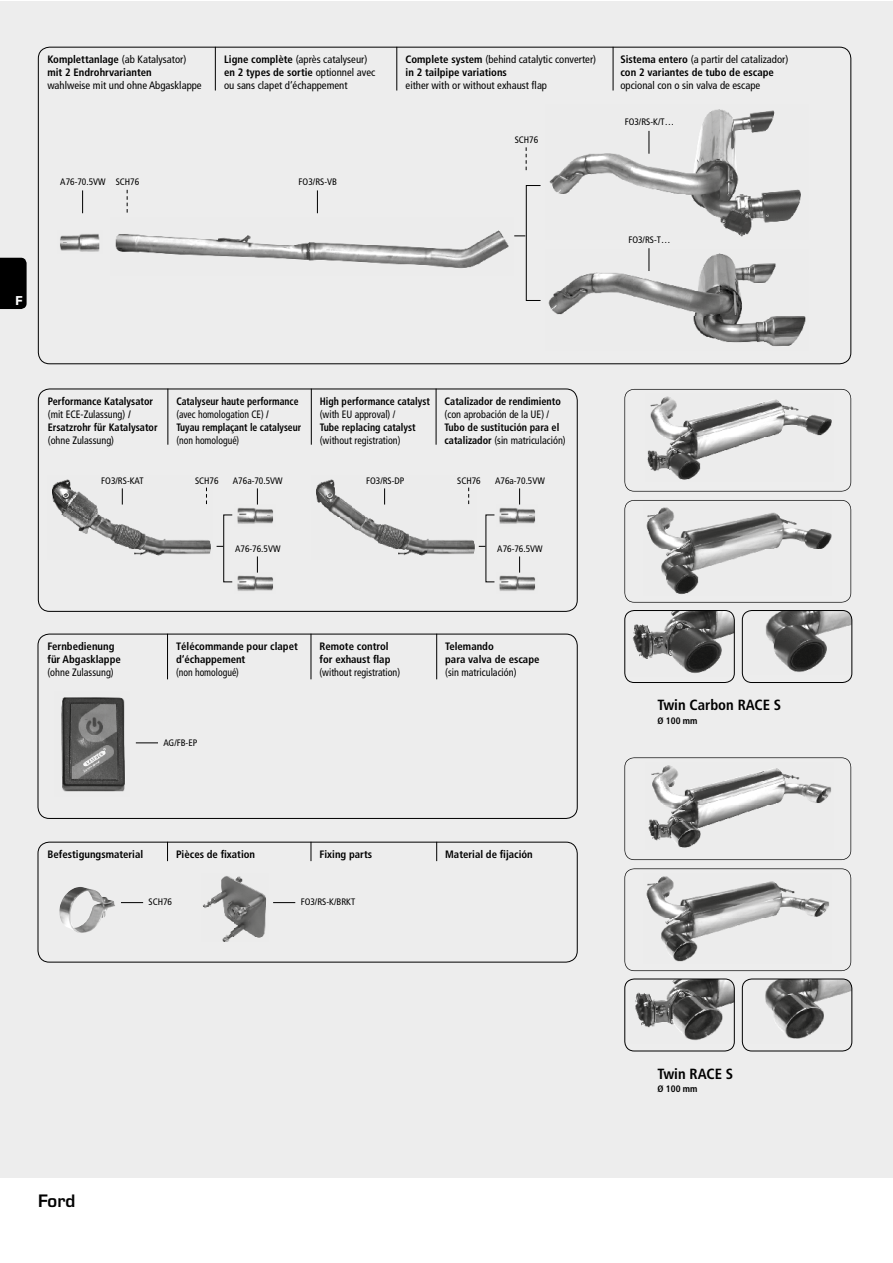
<style>
.page{position:relative;width:893px;height:1263px;background:#fff}
.page>*{position:absolute;margin:0;border:0;box-sizing:border-box;transform-origin:0 0}
.t1{font:700 18.75px "Eurostile T";color:#000}
.t2{font:700 condensed 14.7px "Frutiger";color:#000}
.t3{font:13.35px "Eurostile T Heav";color:#fff}
.t4{font:700 condensed 10.65px/12.9px "Frutiger";color:#000}
.t5{font:condensed 10.65px/12.9px "Frutiger";color:#000}
.t6{font:700 condensed 10.65px/12.9px "Frutiger";color:#000;scale:.95 1}
.t7{font:700 condensed 10.65px/12.9px "Frutiger";color:#000;scale:.9 1}
.t8{font:condensed 10.65px "Frutiger";color:#000;scale:.95 1}
.t9{font:condensed 10.65px "Frutiger";color:#000;scale:.93 1}
.t10{font:700 condensed 10.65px "Frutiger";color:#000;scale:.93 1}
.t11{font:condensed 10.65px "Frutiger";color:#000;scale:.9 1}
.t12{font:condensed 9.45px "Frutiger";color:#000}
.t13{font:700 condensed 9.45px "Frutiger";color:#000}
.s1{font-weight:400}
.s2{font-weight:700}
</style>
<div class="page">
<div style="left:0;top:1px;width:893px;height:1176px;background:#ededed"></div>
<div style="left:38px;top:842px;width:540px;height:120px;border:1px solid #000;border-radius:11px"></div>
<div style="left:38px;top:389px;width:540px;height:223px;border:1px solid #000;border-radius:11px"></div>
<img style="left:52px;top:479px;width:159px;height:77px">
<img style="left:316px;top:479px;width:159px;height:77px">
<img style="left:60px;top:233px;width:40px;height:19px">
<img style="left:115px;top:230px;width:394px;height:39px">
<img style="left:549px;top:109px;width:252px;height:128px">
<svg style="left:0;top:258px;width:27px;height:51px"></svg>
<hr style="left:215px;top:47px;width:1px;height:44px;background:#000">
<hr style="left:396px;top:47px;width:1px;height:44px;background:#000">
<img style="left:632px;top:610px;width:101px;height:63px">
<div style="left:624px;top:610px;width:111px;height:73px;border:1px solid #000;border-radius:9px"></div>
<svg style="left:167px;top:842px;width:1px;height:19px"></svg>
<svg style="left:311px;top:842px;width:1px;height:19px"></svg>
<img style="left:59px;top:887px;width:56px;height:46px">
<hr style="left:613px;top:47px;width:1px;height:44px;background:#000">
<svg style="left:436px;top:842px;width:1px;height:19px"></svg>
<svg style="left:526px;top:147px;width:1px;height:23px"></svg>
<svg style="left:317px;top:190px;width:1px;height:23px"></svg>
<svg style="left:121px;top:902px;width:22px;height:1px"></svg>
<svg style="left:82px;top:190px;width:1px;height:23px"></svg>
<hr style="left:168px;top:389px;width:1px;height:56px;background:#000">
<hr style="left:311px;top:389px;width:1px;height:56px;background:#000">
<hr style="left:436px;top:389px;width:1px;height:56px;background:#000">
<svg style="left:127px;top:190px;width:1px;height:23px"></svg>
<svg style="left:649px;top:131px;width:1px;height:23px"></svg>
<svg style="left:624px;top:389px;width:227px;height:103px"></svg>
<img style="left:646px;top:394px;width:187px;height:88px">
<img style="left:237px;top:507px;width:36px;height:17px">
<img style="left:237px;top:572px;width:36px;height:19px">
<div style="left:223px;top:515px;width:10px;height:67px;border:1px solid #000"></div>
<svg style="left:206px;top:488px;width:1px;height:16px"></svg>
<svg style="left:257px;top:488px;width:1px;height:16px"></svg>
<svg style="left:122px;top:488px;width:1px;height:16px"></svg>
<svg style="left:257px;top:556px;width:1px;height:17px"></svg>
<img style="left:499px;top:507px;width:36px;height:17px">
<img style="left:499px;top:572px;width:36px;height:19px">
<svg style="left:468px;top:488px;width:1px;height:16px"></svg>
<svg style="left:519px;top:488px;width:1px;height:16px"></svg>
<svg style="left:519px;top:556px;width:1px;height:17px"></svg>
<svg style="left:384px;top:488px;width:1px;height:16px"></svg>
<img style="left:202px;top:876px;width:64px;height:66px">
<svg style="left:273px;top:902px;width:22px;height:1px"></svg>
<div style="left:38px;top:634px;width:540px;height:185px;border:1px solid #000;border-radius:11px"></div>
<hr style="left:167px;top:634px;width:1px;height:45px;background:#000">
<hr style="left:311px;top:634px;width:1px;height:45px;background:#000">
<hr style="left:436px;top:634px;width:1px;height:45px;background:#000">
<img style="left:61px;top:697px;width:64px;height:95px">
<svg style="left:136px;top:742px;width:22px;height:1px"></svg>
<img style="left:548px;top:249px;width:258px;height:98px">
<svg style="left:649px;top:248px;width:1px;height:23px"></svg>
<div style="left:526px;top:185px;width:15px;height:116px;border:1px solid #000"></div>
<img style="left:747px;top:610px;width:105px;height:62px">
<div style="left:742px;top:610px;width:110px;height:73px;border:1px solid #000;border-radius:9px"></div>
<svg style="left:624px;top:500px;width:227px;height:103px"></svg>
<img style="left:644px;top:505px;width:187px;height:90px">
<img style="left:635px;top:979px;width:99px;height:62px">
<div style="left:624px;top:979px;width:111px;height:72px;border:1px solid #000;border-radius:9px"></div>
<svg style="left:624px;top:757px;width:227px;height:103px"></svg>
<img style="left:646px;top:762px;width:187px;height:87px">
<img style="left:747px;top:979px;width:105px;height:60px">
<div style="left:742px;top:979px;width:110px;height:72px;border:1px solid #000;border-radius:9px"></div>
<svg style="left:624px;top:868px;width:227px;height:103px"></svg>
<img style="left:644px;top:873px;width:187px;height:91px">
<p class="t4" style="left:47px;top:53px;width:140px">Komplettanlage <span class="s1">(ab Katalysator) </span>mit 2 Endrohrvarianten</p>
<p class="t5" style="left:47px;top:79px;width:156px">wahlweise mit und ohne Abgasklappe</p>
<p class="t5" style="left:224px;top:53px;width:153px"><span class="s2">Ligne complète</span> (après catalyseur) <span class="s2">en 2 types de sortie</span> optionnel avec ou sans clapet d‘échappement</p>
<p class="t4" style="left:406px;top:53px;width:192px">Complete system <span class="s1">(behind catalytic converter) </span>in 2 tailpipe variations</p>
<p class="t5" style="left:406px;top:79px;width:143px">either with or without exhaust flap</p>
<p class="t12" style="left:515px;top:134px;width:25px">SCH76</p>
<p class="t12" style="left:60px;top:176px;width:47px">A76-70.5VW</p>
<p class="t12" style="left:299px;top:176px;width:40px">FO3/RS-VB</p>
<p class="t12" style="left:116px;top:176px;width:25px">SCH76</p>
<p class="t3" style="left:16px;top:293px;width:9px">F</p>
<p class="t4" style="left:620px;top:53px;width:170px">Sistema entero <span class="s1">(a partir del catalizador) </span>con 2 variantes de tubo de escape</p>
<p class="t5" style="left:620px;top:79px;width:141px">opcional con o sin valva de escape</p>
<p class="t12" style="left:625px;top:117px;width:51px">FO3/RS-K/T…</p>
<p class="t12" style="left:628px;top:234px;width:44px">FO3/RS-T…</p>
<p class="t6" style="left:48px;top:395px;width:117px">Performance Katalysator <span class="s1">(mit ECE-Zulassung)</span> /<br>Ersatzrohr für Katalysator</p>
<p class="t8" style="left:48px;top:434px;width:71px">(ohne Zulassung)</p>
<p class="t7" style="left:176px;top:395px;width:140px">Catalyseur haute performance <span class="s1">(avec homologation CE)</span> /<br>Tuyau remplaçant le catalyseur</p>
<p class="t11" style="left:176px;top:434px;width:71px">(non homologué)</p>
<p class="t10" style="left:320px;top:395px;width:120px">High performance catalyst</p>
<p class="t9" style="left:320px;top:408px;width:83px">(with EU approval) /</p>
<p class="t10" style="left:320px;top:421px;width:105px">Tube replacing catalyst</p>
<p class="t9" style="left:320px;top:434px;width:88px">(without registration)</p>
<p class="t6" style="left:445px;top:395px;width:124px">Catalizador de rendimiento</p>
<p class="t8" style="left:445px;top:408px;width:112px">(con aprobación de la UE) /</p>
<p class="t6" style="left:445px;top:421px;width:129px">Tubo de sustitución para el catalizador <span class="s1">(sin matriculación)</span></p>
<p class="t12" style="left:101px;top:475px;width:44px">FO3/RS-KAT</p>
<p class="t12" style="left:366px;top:475px;width:40px">FO3/RS-DP</p>
<p class="t12" style="left:195px;top:475px;width:25px">SCH76</p>
<p class="t12" style="left:233px;top:475px;width:51px">A76a-70.5VW</p>
<p class="t12" style="left:457px;top:475px;width:25px">SCH76</p>
<p class="t12" style="left:495px;top:475px;width:51px">A76a-70.5VW</p>
<p class="t12" style="left:235px;top:543px;width:47px">A76-76.5VW</p>
<p class="t12" style="left:497px;top:543px;width:47px">A76-76.5VW</p>
<p class="t4" style="left:47px;top:640px;width:75px">Fernbedienung für Abgasklappe</p>
<p class="t8" style="left:47px;top:666px;width:71px">(ohne Zulassung)</p>
<p class="t4" style="left:176px;top:640px;width:123px">Télécommande pour clapet d‘échappement</p>
<p class="t11" style="left:176px;top:666px;width:71px">(non homologué)</p>
<p class="t4" style="left:319px;top:640px;width:72px">Remote control for exhaust flap</p>
<p class="t9" style="left:319px;top:666px;width:88px">(without registration)</p>
<p class="t4" style="left:445px;top:640px;width:96px">Telemando<br>para valva de escape</p>
<p class="t8" style="left:445px;top:666px;width:77px">(sin matriculación)</p>
<h2 class="t2" style="left:657px;top:696px;width:125px">Twin Carbon RACE S</h2>
<p class="t13" style="left:657px;top:715px;width:42px">Ø 100 mm</p>
<p class="t12" style="left:163px;top:737px;width:35px">AG/FB-EP</p>
<p class="t4" style="left:47px;top:848px;width:97px">Befestigungsmaterial</p>
<p class="t4" style="left:176px;top:848px;width:81px">Pièces de fixation</p>
<p class="t4" style="left:319px;top:848px;width:54px">Fixing parts</p>
<p class="t12" style="left:149px;top:896px;width:25px">SCH76</p>
<p class="t12" style="left:301px;top:896px;width:56px">FO3/RS-K/BRKT</p>
<p class="t4" style="left:445px;top:848px;width:89px">Material de fijación</p>
<h1 class="t1" style="left:38px;top:1191px;width:39px">Ford</h1>
<h2 class="t2" style="left:657px;top:1065px;width:77px">Twin RACE S</h2>
<p class="t13" style="left:657px;top:1083px;width:42px">Ø 100 mm</p>
</div>
